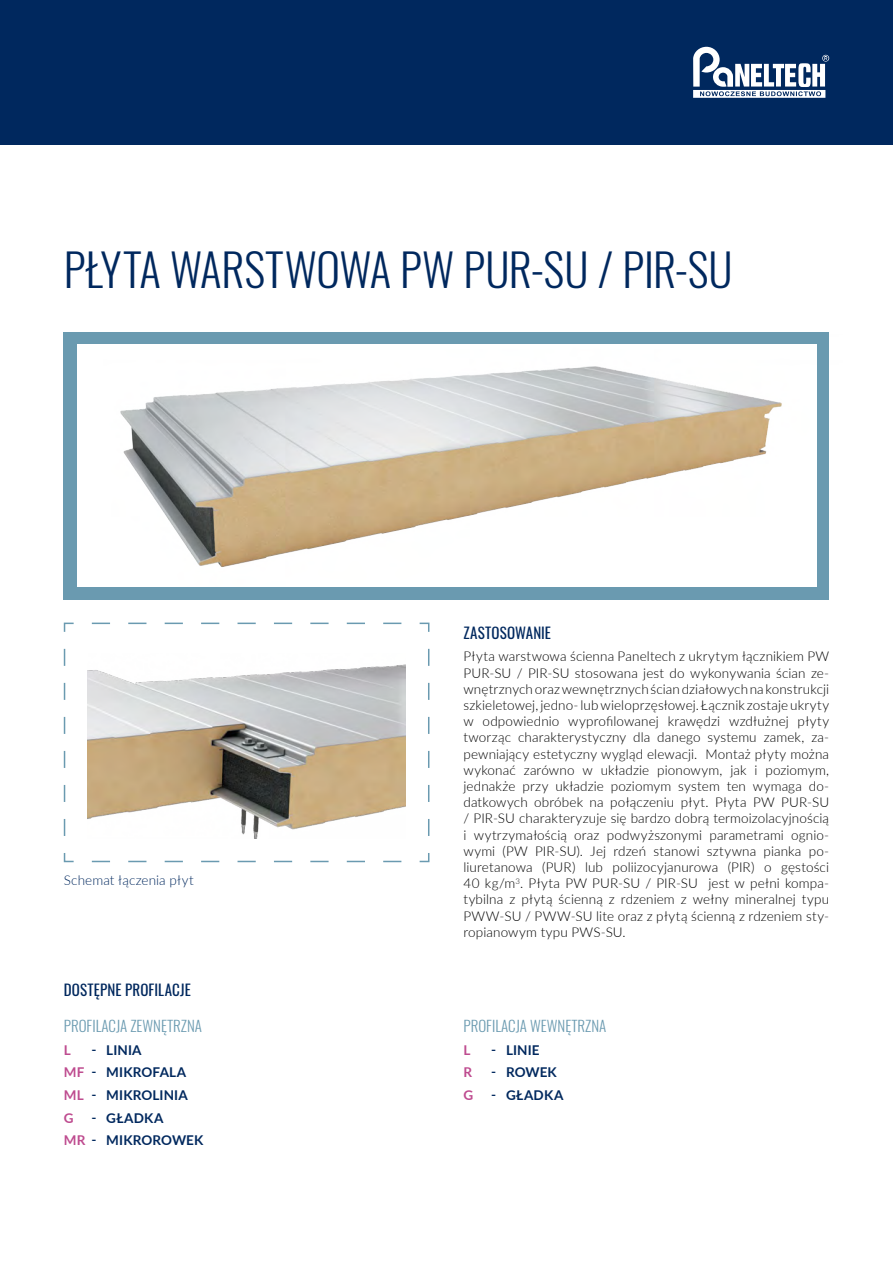
<style>
.page{position:relative;width:893px;height:1263px;background:#fff}
.page>*{position:absolute;margin:0;border:0;box-sizing:border-box;transform-origin:0 0}
.t1{font:300 45px "Oswald";color:#00285e}
.Podtytuł_sekcji{font:300 15px "Oswald";color:#6a9ab0}
.Ngłówek_Sekcji{font:15px "Oswald";letter-spacing:.01em;color:#00285e}
.Tytuł_paragrafu{font:15px "Oswald";letter-spacing:.01em;color:#00285e}
.Podstawowy_paragraf{font:300 13.5px/16.2px "Lato";letter-spacing:.01em;color:#000;text-align:justify}
.Profilacja{font:700 13.5px "Lato";letter-spacing:.01em;color:#00285e}
.Podpis_rysunku{font:300 13.5px "Lato";letter-spacing:.01em;color:#00285e}
.Profilacja-2{font:700 13.5px "Lato";color:#be4b8f}
.s1{color:#be4b8f}
</style>
<div class="page">
<div style="left:64px;top:332px;width:765px;height:268px;background:#6a9ab0"></div>
<svg style="left:63px;top:622px;width:367px;height:241px"></svg>
<img style="left:88px;top:653px;width:317px;height:185px">
<div style="left:0;top:0;width:893px;height:145px;background:#00285e"></div>
<div style="left:77px;top:344px;width:739px;height:243px;background:#fff"></div>
<img style="left:120px;top:344px;width:697px;height:243px">
<svg style="left:693px;top:47px;width:136px;height:51px"></svg>
<h1 class="t1" style="left:64px;top:229px;width:670px">PŁYTA WARSTWOWA PW PUR-SU / PIR-SU</h1>
<p class="Podpis_rysunku" style="left:64px;top:870px;width:131px">Schemat łączenia płyt</p>
<p class="Tytuł_paragrafu" style="left:463px;top:619px;width:89px">ZASTOSOWANIE</p>
<p class="Podstawowy_paragraf" style="left:463px;top:648px;width:367px">Płyta warstwowa ścienna Paneltech z ukrytym łącznikiem PW PUR-SU / PIR-SU stosowana jest do wykonywania ścian ze&shy;wnętrznych oraz wewnętrznych ścian działowych na konstrukcji szkieletowej, jedno- lub wieloprzęsłowej. Łącznik zostaje ukryty w odpowiednio wyprofilowanej krawędzi wzdłużnej płyty tworząc charakterystyczny dla danego systemu zamek, za&shy;pewniający estetyczny wygląd elewacji. Montaż płyty można wykonać zarówno w układzie pionowym, jak i poziomym, jednakże przy układzie poziomym system ten wymaga do&shy;datkowych obróbek na połączeniu płyt. Płyta PW PUR-SU / PIR-SU charakteryzuje się bardzo dobrą termoizolacyjnością i wytrzymałością oraz podwyższonymi parametrami ognio&shy;wymi (PW PIR-SU). Jej rdzeń stanowi sztywna pianka po&shy;liuretanowa (PUR) lub poliizocyjanurowa (PIR) o gęstości 40 kg/m<sup>3</sup>. Płyta PW PUR-SU / PIR-SU jest w pełni kompa&shy;tybilna z płytą ścienną z rdzeniem z wełny mineralnej typu PWW-SU / PWW-SU lite oraz z płytą ścienną z rdzeniem sty&shy;ropianowym typu PWS-SU.</p>
<p class="Ngłówek_Sekcji" style="left:64px;top:976px;width:129px">DOSTĘPNE PROFILACJE</p>
<p class="Podtytuł_sekcji" style="left:64px;top:1012px;width:140px">PROFILACJA ZEWNĘTRZNA</p>
<p class="Podtytuł_sekcji" style="left:463px;top:1012px;width:144px">PROFILACJA WEWNĘTRZNA</p>
<p class="Profilacja-2" style="left:64px;top:1040px;width:9px">L</p>
<p class="Profilacja" style="left:91px;top:1040px;width:52px">- LINIA</p>
<p class="Profilacja" style="left:64px;top:1062px;width:124px"><span class="s1">MF</span> - MIKROFALA</p>
<p class="Profilacja" style="left:64px;top:1085px;width:126px"><span class="s1">ML</span> - MIKROLINIA</p>
<p class="Profilacja-2" style="left:64px;top:1108px;width:11px">G</p>
<p class="Profilacja" style="left:91px;top:1108px;width:74px">- GŁADKA</p>
<p class="Profilacja" style="left:64px;top:1130px;width:141px"><span class="s1">MR</span> - MIKROROWEK</p>
<p class="Profilacja-2" style="left:463px;top:1040px;width:9px">L</p>
<p class="Profilacja" style="left:491px;top:1040px;width:50px">- LINIE</p>
<p class="Profilacja-2" style="left:463px;top:1062px;width:10px">R</p>
<p class="Profilacja" style="left:491px;top:1062px;width:67px">- ROWEK</p>
<p class="Profilacja-2" style="left:463px;top:1085px;width:11px">G</p>
<p class="Profilacja" style="left:491px;top:1085px;width:74px">- GŁADKA</p>
</div>
